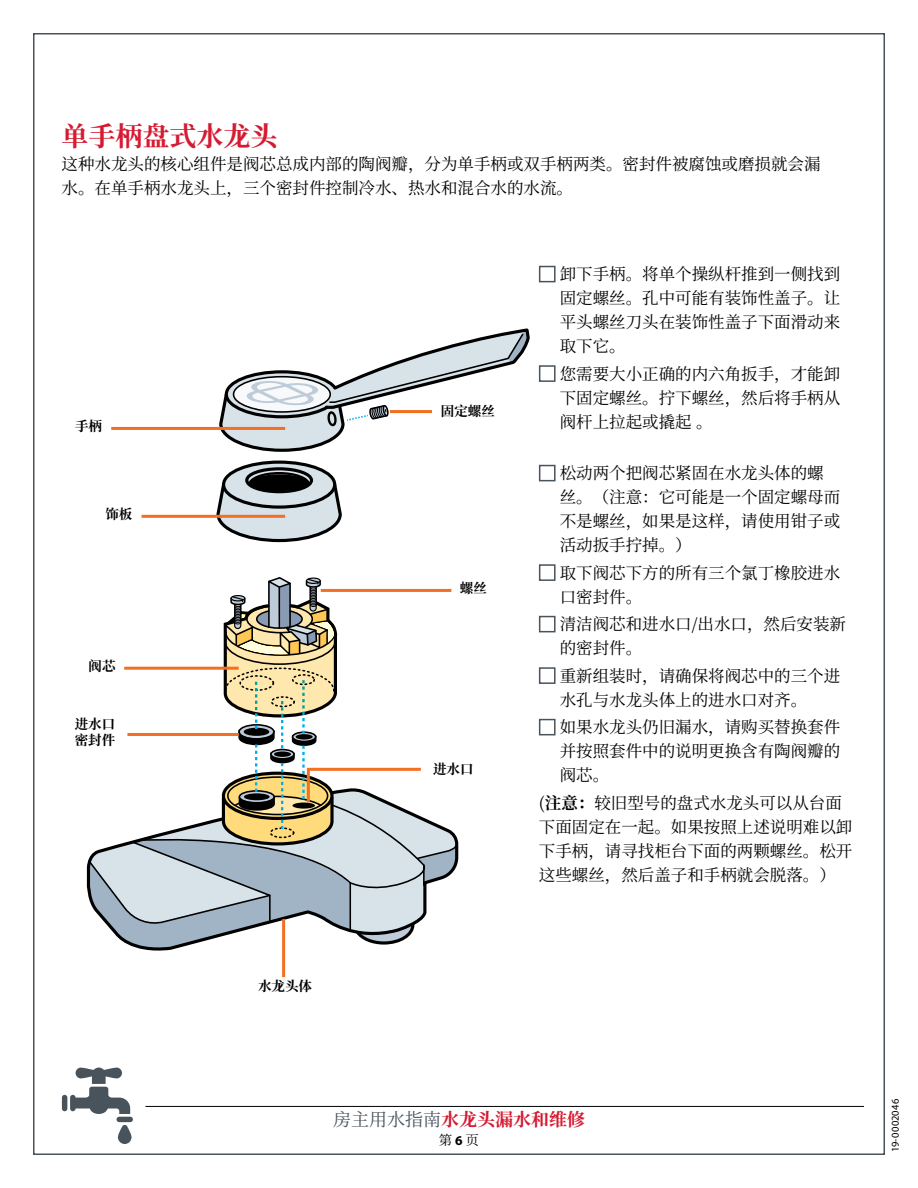
<style>
.page{position:relative;width:918px;height:1188px;background:#fff}
.page>*{position:absolute;margin:0;border:0;box-sizing:border-box;transform-origin:0 0}
.t1{font:700 27px "Noto Serif CJ Ksc";color:#d51b32}
.t2{font:700 18px "Noto Serif CJ Ksc";color:#d51b32}
.t3{font:16.5px/24px "Noto Serif CJ Ksc";color:#000}
.t4{font:700 13.5px/16.2px "Noto Serif CJ Ksc";color:#000}
.t5{font:13.5px "Noto Serif CJ Ksc";color:#000}
.t6{font:10.5px "Myriad Pro";letter-spacing:.025em;color:#000}
.s1{font-weight:700}
.s2{font-weight:400;color:#48535b}
.s3{font-family:"Myriad Pro";font-weight:700}
</style>
<div class="page">
<div style="left:539px;top:266px;width:17px;height:16px;border:2px solid #48535b"></div>
<div style="left:539px;top:365px;width:17px;height:17px;border:2px solid #48535b"></div>
<div style="left:539px;top:465px;width:17px;height:16px;border:2px solid #48535b"></div>
<div style="left:539px;top:564px;width:17px;height:17px;border:2px solid #48535b"></div>
<div style="left:539px;top:616px;width:17px;height:16px;border:2px solid #48535b"></div>
<div style="left:539px;top:667px;width:17px;height:17px;border:2px solid #48535b"></div>
<div style="left:539px;top:719px;width:17px;height:16px;border:2px solid #48535b"></div>
<svg style="left:224px;top:462px;width:111px;height:45px"></svg>
<div style="left:222px;top:461px;width:114px;height:48px;border:3px solid #000;border-radius:50%"></div>
<div style="left:245px;top:467px;width:68px;height:26px;border:3px solid #000;border-radius:50%"></div>
<svg style="left:215px;top:471px;width:127px;height:72px"></svg>
<div style="left:250px;top:474px;width:58px;height:18px;background:#000;border-radius:50%"></div>
<svg style="left:218px;top:330px;width:312px;height:122px"></svg>
<svg style="left:118px;top:1125px;width:14px;height:19px"></svg>
<div style="left:117px;top:1117px;width:16px;height:5px;background:#48535b;border-radius:3px"></div>
<svg style="left:70px;top:1068px;width:60px;height:46px"></svg>
<div style="left:62px;top:1095px;width:5px;height:16px;background:#48535b;border-radius:3px"></div>
<hr style="left:145px;top:1106px;width:719px;height:1px;background:#000">
<hr style="left:111px;top:427px;width:174px;height:3px;background:#f36f21">
<hr style="left:141px;top:515px;width:144px;height:3px;background:#f36f21">
<hr style="left:282px;top:919px;width:3px;height:58px;background:#f36f21">
<hr style="left:390px;top:410px;width:42px;height:3px;background:#f36f21">
<svg style="left:88px;top:577px;width:370px;height:371px"></svg>
<h1 class="t1" style="left:62px;top:121px;width:218px">单手柄盘式水龙头</h1>
<p class="t3" style="left:62px;top:152px;width:760px">这种水龙头的核心组件是阀芯总成内部的陶阀瓣，分为单手柄或双手柄两类。密封件被腐蚀或磨损就会漏水。在单手柄水龙头上，三个密封件控制冷水、热水和混合水的水流。</p>
<p class="t4" style="left:75px;top:418px;width:28px">手柄</p>
<p class="t4" style="left:105px;top:506px;width:28px">饰板</p>
<p class="t4" style="left:89px;top:658px;width:28px">阀芯</p>
<p class="t4" style="left:75px;top:716px;width:42px">进水口密封件</p>
<p class="t4" style="left:258px;top:978px;width:55px">水龙头体</p>
<p class="t4" style="left:441px;top:403px;width:55px">固定螺丝</p>
<p class="t4" style="left:460px;top:580px;width:28px">螺丝</p>
<p class="t4" style="left:433px;top:761px;width:42px">进水口</p>
<p class="t3" style="left:560px;top:262px;width:282px;text-align:justify">卸下手柄。将单个操纵杆推到一侧找到固定螺丝。孔中可能有装饰性盖子。让平头螺丝刀头在装饰性盖子下面滑动来取下它。</p>
<p class="t3" style="left:560px;top:362px;width:282px;text-align:justify">您需要大小正确的内六角扳手，才能卸下固定螺丝。拧下螺丝，然后将手柄从阀杆上拉起或撬起 。</p>
<p class="t3" style="left:560px;top:461px;width:282px">松动两个把阀芯紧固在水龙头体的螺丝。（注意：它可能是一个固定螺母而不是螺丝，如果是这样，请使用钳子或活动扳手拧掉。）</p>
<p class="t3" style="left:560px;top:561px;width:282px">取下阀芯下方的所有三个氯丁橡胶进水口密封件。</p>
<p class="t3" style="left:560px;top:612px;width:288px">清洁阀芯和进水口/出水口，然后安装新的密封件。</p>
<p class="t3" style="left:560px;top:664px;width:282px">重新组装时，请确保将阀芯中的三个进水孔与水龙头体上的进水口对齐。</p>
<p class="t3" style="left:560px;top:716px;width:282px;text-align:justify">如果水龙头仍旧漏水，请购买替换套件并按照套件中的说明更换含有陶阀瓣的阀芯。</p>
<p class="t3" style="left:539px;top:791px;width:315px">(<span class="s1">注意：</span>较旧型号的盘式水龙头可以从台面下面固定在一起。如果按照上述说明难以卸下手柄，请寻找柜台下面的两颗螺丝。松开这些螺丝，然后盖子和手柄就会脱落。）</p>
<p class="t2" style="left:333px;top:1109px;width:253px"><span class="s2">房主用水指南</span>水龙头漏水和维修</p>
<p class="t5" style="left:439px;top:1132px;width:42px">第<span class="s3">6</span>页</p>
<p class="t6" style="left:889px;top:1152px;width:55px;rotate:-90deg">19-0002046</p>
</div>
